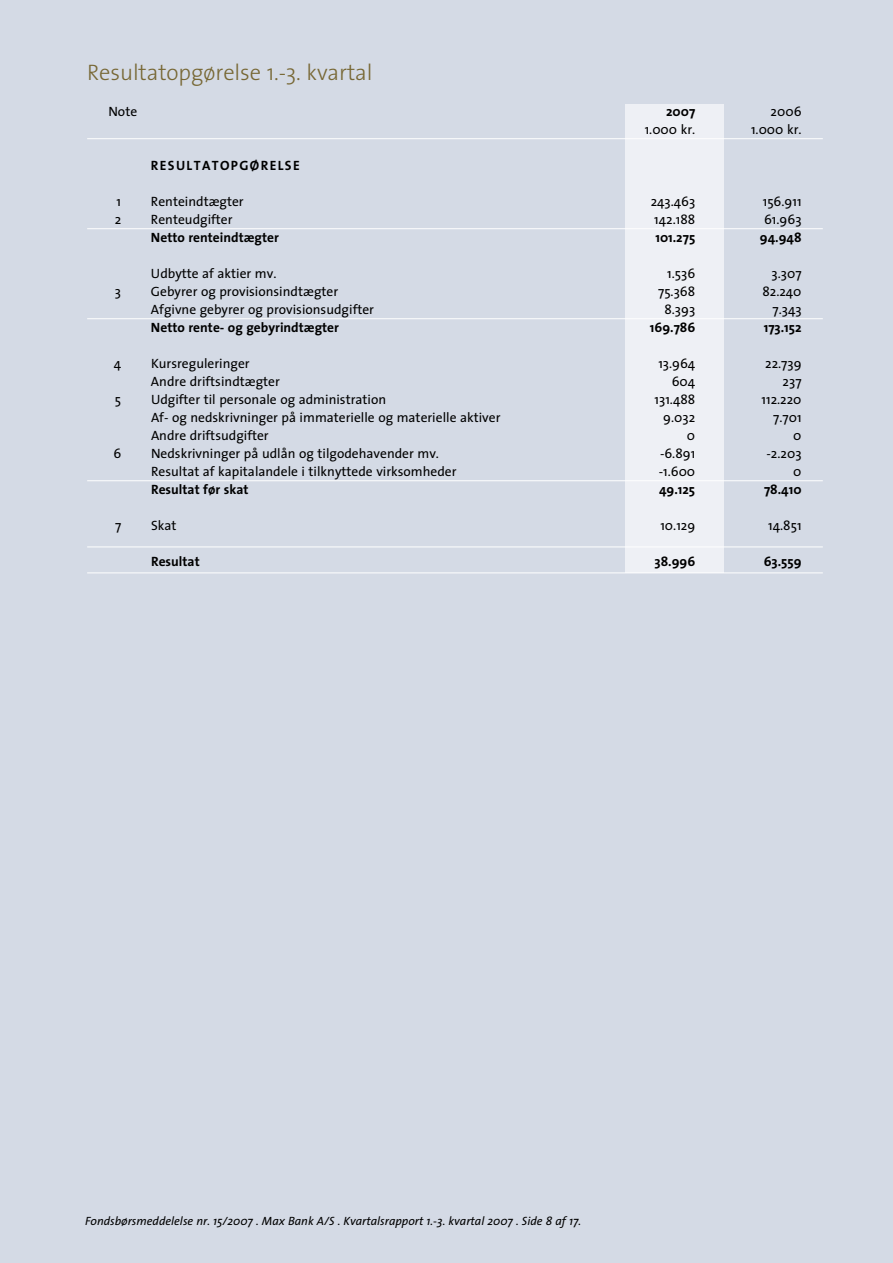
<style>
.page{position:relative;width:893px;height:1263px;background:#d4dae5}
.page>*{position:absolute;margin:0;border:0;box-sizing:border-box;transform-origin:0 0}
.t1{font:300 22.5px "The Sans 3";letter-spacing:-.005em;color:#776734}
.t2{font:13.5px/18px "The Sans 5";color:#000}
.t3{font:700 13.5px "The Sans 7";color:#000}
.t4{font:700 13.5px "The Sans 7";letter-spacing:.1em;color:#000}
.t5{font:italic 12px "The Sans 5 I";color:#000}
</style>
<div class="page">
<div style="left:625px;top:104px;width:99px;height:469px;background:#eef0f5"></div>
<hr style="left:87px;top:138px;width:736px;height:1px;background:#fff">
<hr style="left:87px;top:228px;width:736px;height:1px;background:#fff">
<hr style="left:87px;top:318px;width:736px;height:1px;background:#fff">
<hr style="left:87px;top:480px;width:736px;height:1px;background:#fff">
<hr style="left:87px;top:547px;width:736px;height:1px;background:#fff">
<hr style="left:87px;top:573px;width:736px;height:1px;background:#fff">
<h1 class="t1" style="left:87px;top:54px;width:287px">Resultatopgørelse 1.-3. kvartal</h1>
<p class="t2" style="left:108px;top:102px;width:30px">Note</p>
<p class="t4" style="left:151px;top:154px;width:150px">Resultatopgørelse</p>
<p class="t2" style="left:117px;top:192px;width:6px">1</p>
<p class="t2" style="left:151px;top:192px;width:94px">Renteindtægter</p>
<p class="t2" style="left:115px;top:210px;width:8px">2</p>
<p class="t2" style="left:151px;top:210px;width:83px">Renteudgifter</p>
<p class="t3" style="left:151px;top:226px;width:129px">Netto renteindtægter</p>
<p class="t2" style="left:151px;top:264px;width:127px">Udbytte af aktier mv.</p>
<p class="t2" style="left:115px;top:282px;width:8px">3</p>
<p class="t2" style="left:151px;top:282px;width:225px">Gebyrer og provisionsindtægter<br>Afgivne gebyrer og provisionsudgifter</p>
<p class="t3" style="left:151px;top:316px;width:190px">Netto rente- og gebyrindtægter</p>
<p class="t2" style="left:114px;top:354px;width:28px">4 K</p>
<p class="t2" style="left:151px;top:354px;width:130px;text-indent:8px">ursreguleringer<br>Andre driftsindtægter</p>
<p class="t2" style="left:115px;top:390px;width:8px">5</p>
<p class="t2" style="left:151px;top:390px;width:351px">Udgifter til personale og administration<br>Af- og nedskrivninger på immaterielle og materielle aktiver<br>Andre driftsudgifter</p>
<p class="t2" style="left:113px;top:444px;width:9px">6</p>
<p class="t2" style="left:151px;top:444px;width:307px">Nedskrivninger på udlån og tilgodehavender mv.<br>Resultat af kapitalandele i tilknyttede virksomheder</p>
<p class="t3" style="left:151px;top:478px;width:99px">Resultat før skat</p>
<p class="t2" style="left:115px;top:516px;width:8px">7</p>
<p class="t2" style="left:151px;top:516px;width:27px">Skat</p>
<p class="t3" style="left:151px;top:550px;width:50px">Resultat</p>
<p class="t3" style="left:666px;top:100px;width:31px">2007</p>
<p class="t2" style="left:645px;top:120px;width:52px">1.000 kr.</p>
<p class="t2" style="left:651px;top:192px;width:46px">243.463<br>142.188</p>
<p class="t3" style="left:655px;top:226px;width:41px">101.275</p>
<p class="t2" style="left:658px;top:264px;width:39px;text-align:right">1.536<br>75.368<br>8.393</p>
<p class="t3" style="left:650px;top:316px;width:47px">169.786</p>
<p class="t2" style="left:655px;top:354px;width:42px;text-align:right">13.964<br>604<br>131.488<br>9.032<br>0 -6.891 -1.600</p>
<p class="t3" style="left:659px;top:478px;width:38px">49.125</p>
<p class="t2" style="left:660px;top:516px;width:36px">10.129</p>
<p class="t3" style="left:654px;top:550px;width:42px">38.996</p>
<p class="t2" style="left:751px;top:102px;width:52px;text-align:right">2006<br>1.000 kr.</p>
<p class="t2" style="left:763px;top:192px;width:40px">156.911<br>61.963</p>
<p class="t3" style="left:760px;top:226px;width:43px">94.948</p>
<p class="t2" style="left:762px;top:264px;width:41px;text-align:right">3.307<br>82.240<br>7.343</p>
<p class="t3" style="left:764px;top:316px;width:39px">173.152</p>
<p class="t2" style="left:761px;top:354px;width:42px;text-align:right">22.739<br>237<br>112.220<br>7.701<br>0 -2.203<br>0</p>
<p class="t3" style="left:764px;top:478px;width:39px">78.410</p>
<p class="t2" style="left:768px;top:516px;width:35px">14.851</p>
<p class="t3" style="left:764px;top:550px;width:39px">63.559</p>
<p class="t5" style="left:85px;top:1211px;width:498px">Fondsbørsmeddelelse nr. 15/2007 . Max Bank A/S . Kvartalsrapport 1.-3. kvartal 2007 . Side af 17.</p>
</div>
